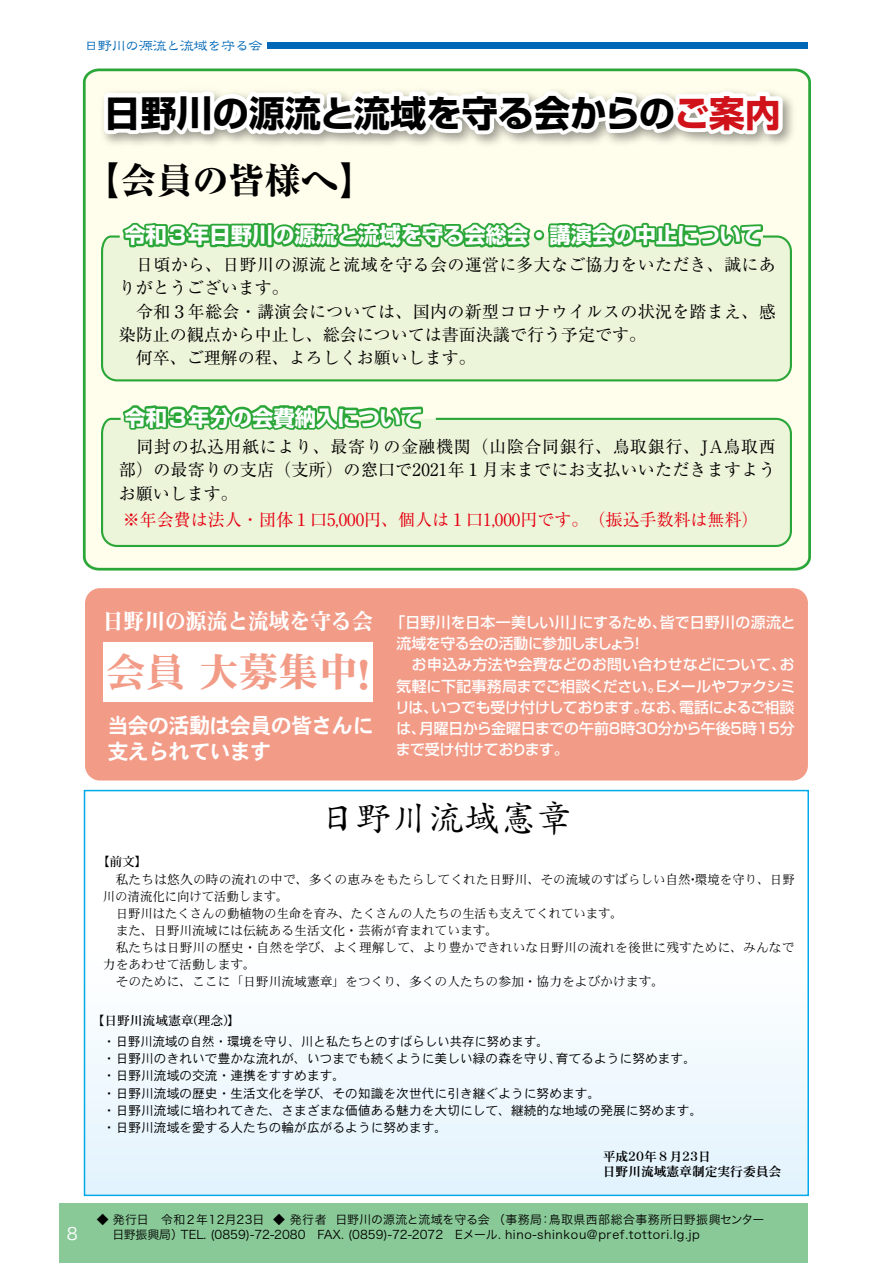
<style>
.page{position:relative;width:893px;height:1263px;background:#fff}
.page>*{position:absolute;margin:0;border:0;box-sizing:border-box;transform-origin:0 0}
.t1{font:39.9px "DFPHS Mincho CID W9";color:#f29b87}
.t2{font:700 36.15px "Shin Go Pro";color:#000}
.t3{font:800 36.15px "Ryumin Pro";color:#000}
.t4{font:500 36.15px "DFP Kai Sho CID";color:#000}
.t5{font:22.5px "DFPHS Mincho CID W9";letter-spacing:-.02em;color:#fff;scale:.94 1}
.t6{font:700 21.3px "Shin Go Pro";color:#fff}
.t7{font:21.3px/25.5px "DFPHS Gothic CID W7";letter-spacing:-.04em;color:#fff}
.t8{font:16.95px/23.4px "Ryumin Pro";letter-spacing:.015em;color:#000}
.t9{font:16.95px "Ryumin Pro";color:#e60012}
.t10{font:16.95px "Hira Kaku Pro W3";color:#fff}
.t11{font:500 14.85px/21.3px "Shin Go Pro";letter-spacing:-.01em;color:#fff}
.t12{font:14.85px "DF Lei Sho SB MP RKSJ H";letter-spacing:-.08em;color:#0068b7}
.t13{font:12.75px "DFHS Mincho W3 MP RKSJ H";color:#000}
.t14{font:12.75px/17px "DFPHS Gothic CID W3";color:#000}
.t15{font:12.75px/14.9px "DFHS Mincho W7 MP RKSJ H";color:#000}
.t16{font:12.75px "DFPHS Mincho CID W5";color:#000}
.t17{font:11.85px/14.9px "Hira Kaku Pro W3";letter-spacing:.005em;color:#000}
.s1{color:#d0121b}
</style>
<div class="page">
<svg style="left:82px;top:68px;width:729px;height:503px;background:#eff7df"></svg>
<div style="left:268px;top:43px;width:540px;height:6px;background:#0068b7"></div>
<div style="left:60px;top:1203px;width:25px;height:60px;background:#89c997"></div>
<div style="left:85px;top:1203px;width:723px;height:60px;background:#89c997"></div>
<div style="left:85px;top:588px;width:723px;height:192px;background:#f29b87;border-radius:15px"></div>
<div style="left:103px;top:642px;width:270px;height:60px;background:#fff"></div>
<div style="left:85px;top:790px;width:723px;height:405px;background:linear-gradient(to bottom,#fff,#e7f5fd)"></div>
<div style="left:91px;top:78px;width:713px;height:78px;background:#fffeec"></div>
<svg style="left:100px;top:85px;width:687px;height:66px"></svg>
<svg style="left:119px;top:207px;width:648px;height:27px;background:#b9e1b1"></svg>
<svg style="left:100px;top:234px;width:693px;height:148px;background:#daedca"></svg>
<div style="left:100px;top:417px;width:693px;height:131px;background:#ecf4d9"></div>
<svg style="left:119px;top:394px;width:308px;height:55px;background:#afdca7"></svg>
<p class="t12" style="left:84px;top:38px;width:181px">日野川の源流と流域を守る会</p>
<h2 class="t2" style="left:104px;top:84px;width:678px">日野川の源流と流域を守る会からの<span class="s1">ご案内</span></h2>
<h2 class="t3" style="left:84px;top:152px;width:293px">【会員の皆様へ】</h2>
<h3 class="t6" style="left:124px;top:218px;width:639px">令和３年日野川の源流と流域を守る会総会・講演会の中止について</h3>
<h3 class="t8" style="left:119px;top:252px;width:658px">　日頃から、日野川の源流と流域を守る会の運営に多大なご協力をいただき、誠にありがとうございます。<br>　令和３年総会・講演会については、国内の新型コロナウイルスの状況を踏まえ、感染防止の観点から中止し、総会については書面決議で行う予定です。<br>　何卒、ご理解の程、よろしくお願いします。</h3>
<h3 class="t6" style="left:125px;top:401px;width:299px">令和３年分の会費納入について</h3>
<h3 class="t8" style="left:119px;top:434px;width:658px;text-align:justify">　同封の払込用紙により、最寄りの金融機関（山陰合同銀行、鳥取銀行、JA鳥取西部）の最寄りの支店（支所）の窓口で2021年１月末までにお支払いいただきますようお願いします。</h3>
<h3 class="t9" style="left:123px;top:506px;width:637px">※年会費は法人・団体１口5,000円、個人は１口1,000円です。（振込手数料は無料）</h3>
<h3 class="t10" style="left:64px;top:1218px;width:19px">８</h3>
<h3 class="t5" style="left:103px;top:609px;width:289px">日野川の源流と流域を守る会</h3>
<h1 class="t1" style="left:105px;top:650px;width:265px">会員 大募集中!</h1>
<h3 class="t7" style="left:107px;top:712px;width:268px">当会の活動は会員の皆さんに支えられています</h3>
<p class="t11" style="left:395px;top:610px;width:402px;text-indent:-5px">「日野川を日本一美しい川」にするため､皆で日野川の源流と流域を守る会の活動に参加しましょう！<br>　お申込み方法や会費などのお問い合わせなどについて、お気軽に下記事務局までご相談ください。Eメールやファクシミリは、いつでも受け付けしております｡なお、電話によるご相談は、月曜日から金曜日までの午前８時30分から午後５時15分まで受け付けております｡</p>
<p class="t16" style="left:97px;top:855px;width:53px">【前文】</p>
<h2 class="t4" style="left:319px;top:798px;width:254px">日野川流域憲章</h2>
<p class="t13" style="left:103px;top:873px;width:693px">　私たちは悠久の時の流れの中で、多くの恵みをもたらしてくれた日野川、その流域のすばらしい自然･環境を守り、日野</p>
<p class="t13" style="left:103px;top:890px;width:179px">川の清流化に向けて活動します｡</p>
<p class="t13" style="left:116px;top:907px;width:501px">日野川はたくさんの動植物の生命を育み、たくさんの人たちの生活も支えてくれています｡</p>
<p class="t13" style="left:103px;top:924px;width:397px">　また、日野川流域には伝統ある生活文化・芸術が育まれています。</p>
<p class="t13" style="left:103px;top:941px;width:693px">　私たちは日野川の歴史・自然を学び、よく理解して、より豊かできれいな日野川の流れを後世に残すために、みんなで</p>
<p class="t13" style="left:103px;top:958px;width:146px">力をあわせて活動します｡</p>
<p class="t13" style="left:103px;top:975px;width:563px">　そのために、ここに「日野川流域憲章」をつくり、多くの人たちの参加・協力をよびかけます。</p>
<p class="t16" style="left:92px;top:1013px;width:150px">【日野川流域憲章(理念)】</p>
<p class="t14" style="left:103px;top:1033px;width:601px">・日野川流域の自然・環境を守り、川と私たちとのすばらしい共存に努めます｡<br>・日野川のきれいで豊かな流れが、いつまでも続くように美しい緑の森を守り､育てるように努めます｡・日野川流域の交流・連携をすすめます｡<br>・日野川流域の歴史・生活文化を学び、その知識を次世代に引き継ぐように努めます｡<br>・日野川流域に培われてきた、さまざまな価値ある魅力を大切にして、継続的な地域の発展に努めます。・日野川流域を愛する人たちの輪が広がるように努めます。</p>
<p class="t15" style="left:603px;top:1149px;width:180px">平成20年８月23日<br>日野川流域憲章制定実行委員会</p>
<p class="t17" style="left:97px;top:1211px;width:669px">◆ 発行日　令和２年12月23日 ◆ 発行者 日野川の源流と流域を守る会 （事務局：鳥取県西部総合事務所日野振興センター　 日野振興局）TEL. (0859)-72-2080　FAX. (0859)-72-2072 Eメール. hino-shinkou@pref.tottori.lg.jp</p>
</div>
